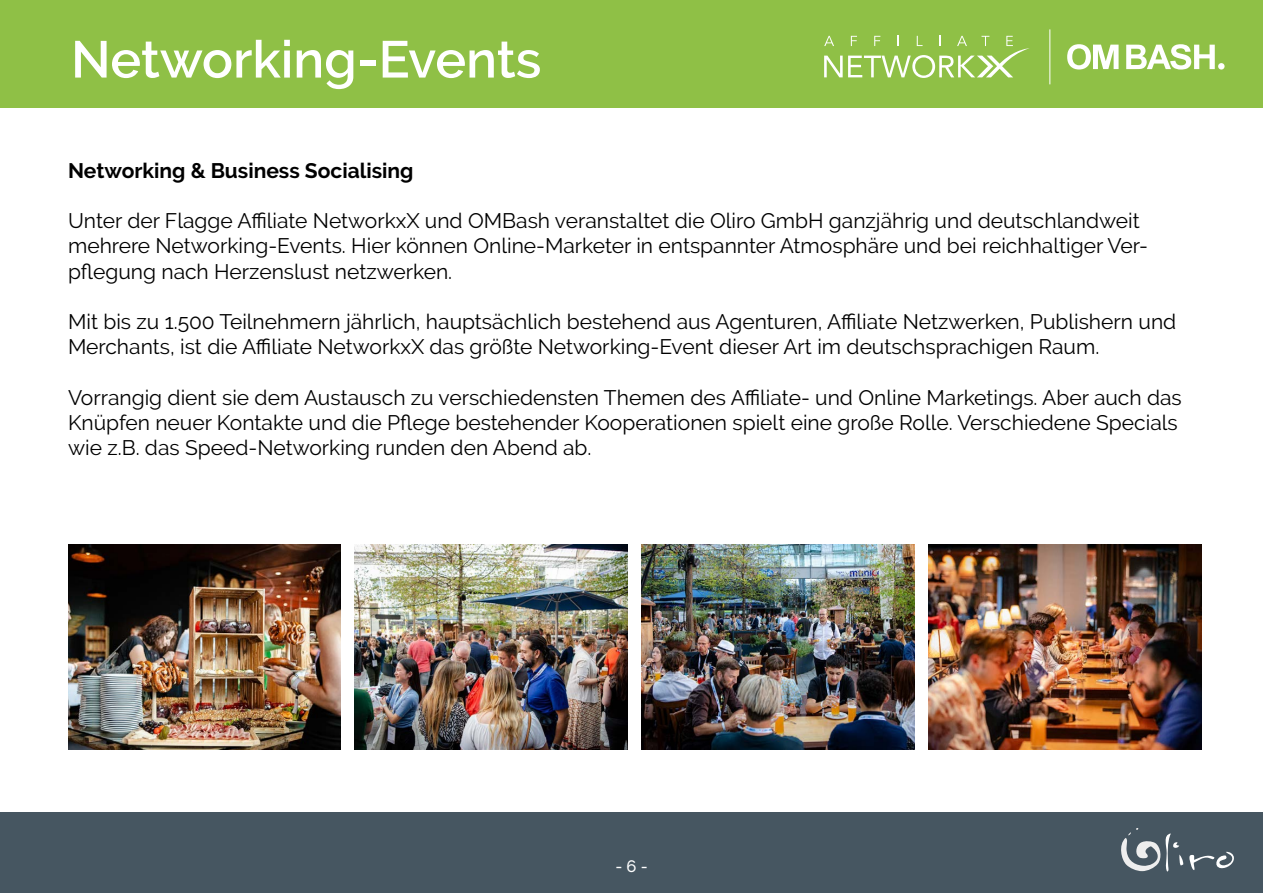
<style>
.page{position:relative;width:1263px;height:893px;background:#fff}
.page>*{position:absolute;margin:0;border:0;box-sizing:border-box;transform-origin:0 0}
.t1{font:600 51.75px "Raleway";color:#fff}
.t2{font:21px/25.2px "Raleway";color:#000}
.t3{font:700 21px "Raleway";color:#000}
.t4{font:500 16.5px "Raleway";color:#fff}
</style>
<div class="page">
<div style="left:0;top:812px;width:1263px;height:81px;background:#465661"></div>
<div style="left:0;top:0;width:1263px;height:107px;background:#8fc046"></div>
<svg style="left:1121px;top:828px;width:113px;height:44px"></svg>
<hr style="left:1049px;top:29px;width:1px;height:55px;background:#fff">
<img style="left:68px;top:545px;width:273px;height:204px">
<img style="left:355px;top:545px;width:273px;height:204px">
<img style="left:642px;top:545px;width:273px;height:204px">
<img style="left:929px;top:545px;width:272px;height:204px">
<svg style="left:824px;top:36px;width:205px;height:42px"></svg>
<svg style="left:1067px;top:44px;width:51px;height:26px"></svg>
<svg style="left:1126px;top:44px;width:89px;height:26px"></svg>
<div style="left:1218px;top:63px;width:6px;height:7px;background:#fff;border-radius:50%"></div>
<h1 class="t1" style="left:71px;top:30px;width:472px">Networking-Events</h1>
<p class="t3" style="left:68px;top:158px;width:347px">Networking &amp; Business Socialising</p>
<p class="t2" style="left:68px;top:208px;width:1081px">Unter der Flagge Affiliate NetworkxX und OMBash veranstaltet die Oliro GmbH ganzjährig und deutschlandweit mehrere Networking-Events. Hier können Online-Marketer in entspannter Atmosphäre und bei reichhaltiger Ver&shy;pflegung nach Herzenslust netzwerken.</p>
<p class="t2" style="left:68px;top:309px;width:1110px">Mit bis zu 1.500 Teilnehmern jährlich, hauptsächlich bestehend aus Agenturen, Affiliate Netzwerken, Publishern und<br>Merchants, ist die Affiliate NetworkxX das größte Networking-Event dieser Art im deutschsprachigen Raum.</p>
<p class="t2" style="left:68px;top:384px;width:1115px">Vorrangig dient sie dem Austausch zu verschiedensten Themen des Affiliate- und Online Marketings. Aber auch das<br>Knüpfen neuer Kontakte und die Pflege bestehender Kooperationen spielt eine große Rolle. Verschiedene Specials wie z.B. das Speed-Networking runden den Abend ab.</p>
<p class="t4" style="left:615px;top:856px;width:34px">- 6 -</p>
</div>
